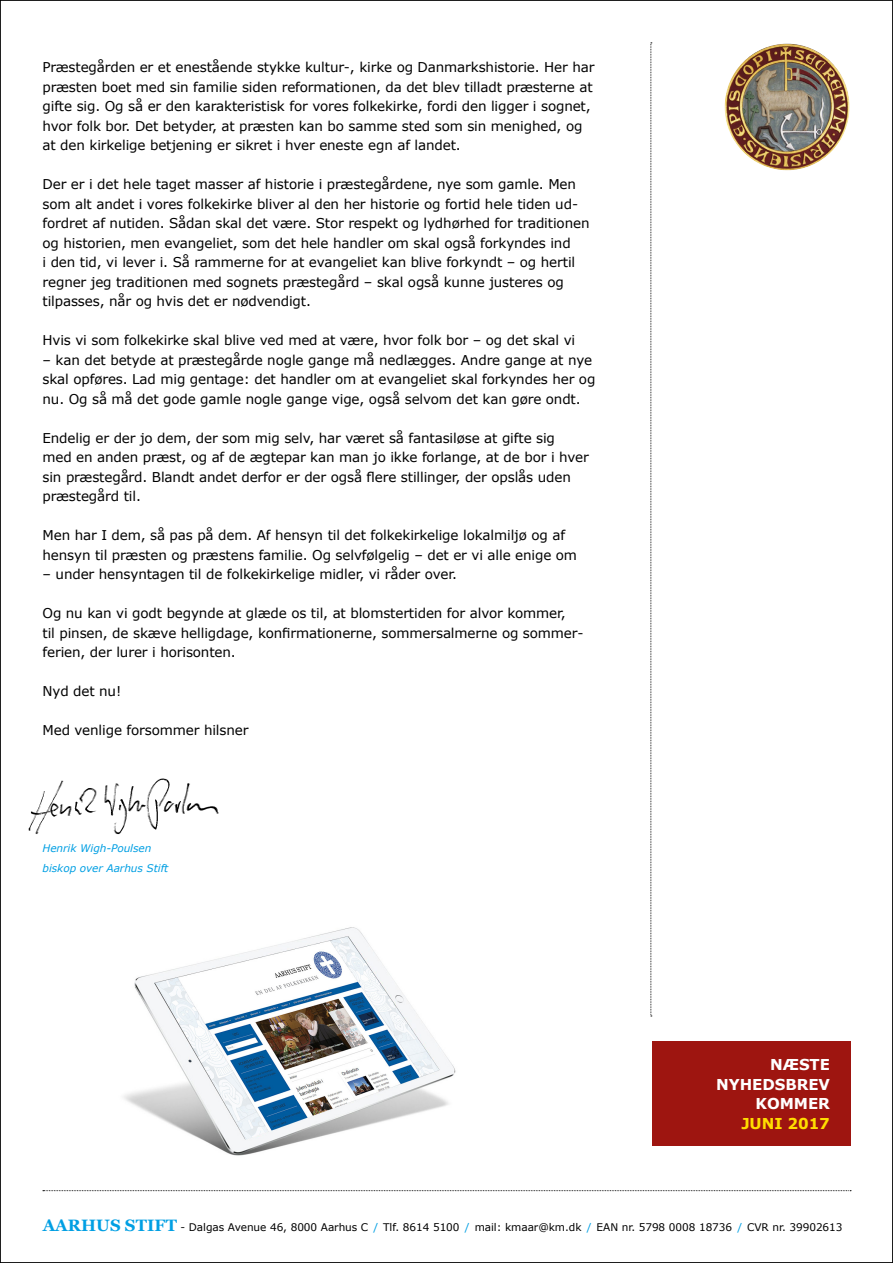
<style>
.page{position:relative;width:893px;height:1263px;background:#fff}
.page>*{position:absolute;margin:0;border:0;box-sizing:border-box;transform-origin:0 0}
.t1{font:700 15px/19.5px "Verdana";letter-spacing:-.005em;color:#fff;text-align:right}
.t2{font:700 15px "Verdana";letter-spacing:-.005em;color:#fd0}
.t3{font:13.5px/19.5px "Verdana";letter-spacing:-.01em;color:#000}
.t4{font:10.5px "Verdana";letter-spacing:-.005em;color:#000}
.t5{font:italic 10.5px/19.5px "Verdana";letter-spacing:-.005em;color:#009fe3}
.s1{font-family:"Georgia";font-weight:700;font-size:16.5px;color:#009fe3}
.s2{color:#009fe3}
</style>
<div class="page">
<svg style="left:43px;top:1190px;width:808px;height:1px"></svg>
<svg style="left:650px;top:43px;width:2px;height:973px;background:#c4c4c4"></svg>
<img style="left:725px;top:44px;width:125px;height:126px;border-radius:50%">
<img style="left:28px;top:778px;width:191px;height:57px">
<div style="left:652px;top:1042px;width:198px;height:104px;background:#9e1510"></div>
<img style="left:124px;top:927px;width:332px;height:229px">
<p class="t3" style="left:43px;top:57px;width:553px">Præstegården er et enestående stykke kultur-, kirke og Danmarkshistorie. Her har præsten boet med sin familie siden reformationen, da det blev tilladt præsterne at gifte sig. Og så er den karakteristisk for vores folkekirke, fordi den ligger i sognet, hvor folk bor. Det betyder, at præsten kan bo samme sted som sin menighed, og at den kirkelige betjening er sikret i hver eneste egn af landet.</p>
<p class="t3" style="left:43px;top:174px;width:548px">Der er i det hele taget masser af historie i præstegårdene, nye som gamle. Men som alt andet i vores folkekirke bliver al den her historie og fortid hele tiden ud&shy;fordret af nutiden. Sådan skal det være. Stor respekt og lydhørhed for traditionen og historien, men evangeliet, som det hele handler om skal også forkyndes ind<br>i den tid, vi lever i. Så rammerne for at evangeliet kan blive forkyndt – og hertil regner jeg traditionen med sognets præstegård – skal også kunne justeres og tilpasses, når og hvis det er nødvendigt.</p>
<p class="t3" style="left:43px;top:330px;width:534px">Hvis vi som folkekirke skal blive ved med at være, hvor folk bor – og det skal vi</p>
<p class="t3" style="left:43px;top:350px;width:554px">– kan det betyde at præstegårde nogle gange må nedlægges. Andre gange at nye skal opføres. Lad mig gentage: det handler om at evangeliet skal forkyndes her og nu. Og så må det gode gamle nogle gange vige, også selvom det kan gøre ondt.</p>
<p class="t3" style="left:43px;top:428px;width:548px">Endelig er der jo dem, der som mig selv, har været så fantasiløse at gifte sig<br>med en anden præst, og af de ægtepar kan man jo ikke forlange, at de bor i hver sin præstegård. Blandt andet derfor er der også flere stillinger, der opslås uden præstegård til.</p>
<p class="t3" style="left:43px;top:525px;width:536px">Men har I dem, så pas på dem. Af hensyn til det folkekirkelige lokalmiljø og af hensyn til præsten og præstens familie. Og selvfølgelig – det er vi alle enige om</p>
<p class="t3" style="left:43px;top:564px;width:416px">– under hensyntagen til de folkekirkelige midler, vi råder over.</p>
<p class="t3" style="left:43px;top:603px;width:542px">Og nu kan vi godt begynde at glæde os til, at blomstertiden for alvor kommer,<br>til pinsen, de skæve helligdage, konfirmationerne, sommersalmerne og sommer&shy;ferien, der lurer i horisonten.</p>
<p class="t3" style="left:43px;top:681px;width:80px">Nyd det nu!</p>
<p class="t3" style="left:43px;top:720px;width:207px">Med venlige forsommer hilsner</p>
<p class="t5" style="left:43px;top:838px;width:127px">Henrik Wigh-Poulsen biskop over Aarhus Stift</p>
<p class="t1" style="left:716px;top:1054px;width:115px">NÆSTE<br>NYHEDSBREV<br>KOMMER</p>
<p class="t2" style="left:741px;top:1114px;width:90px">JUNI 2017</p>
<p class="t4" style="left:43px;top:1220px;width:801px"><span class="s1">AARHUS STIFT</span> - Dalgas Avenue 46, 8000 Aarhus C <span class="s2">/</span> Tlf. 8614 5100 <span class="s2">/</span> mail: kmaar@km.dk <span class="s2">/</span> EAN nr. 5798 0008 18736 <span class="s2">/</span> CVR nr. 39902613</p>
</div>
